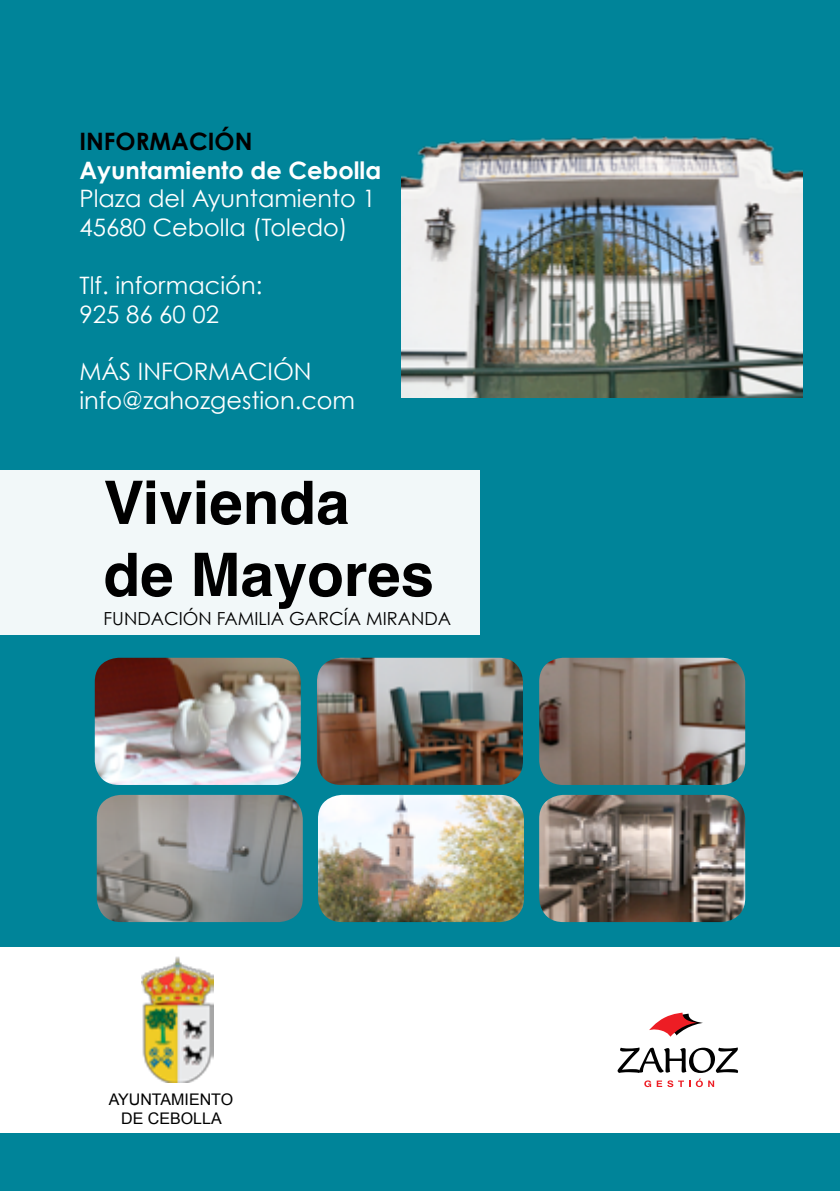
<style>
.page{position:relative;width:840px;height:1191px;background:#fff}
.page>*{position:absolute;margin:0;border:0;box-sizing:border-box;transform-origin:0 0}
.t1{font:700 60px "Helvetica";color:#000}
.t2{font:24px "Century Gothic";color:#fff}
.t3{font:700 24px "Century Gothic";color:#fff}
.t4{font:700 24px "Century Gothic";color:#000}
.t5{font:18px "Century Gothic";color:#000}
.t6{font:16px "Arial";color:#000}
</style>
<div class="page">
<div style="left:0;top:0;width:839px;height:1191px;background:#008499"></div>
<img style="left:401px;top:136px;width:400px;height:261px">
<div style="left:0;top:947px;width:839px;height:185px;background:#fff"></div>
<svg style="left:617px;top:1047px;width:120px;height:40px"></svg>
<svg style="left:649px;top:1012px;width:53px;height:24px"></svg>
<img style="left:142px;top:956px;width:71px;height:126px">
<img style="left:539px;top:658px;width:205px;height:127px">
<img style="left:317px;top:658px;width:205px;height:127px">
<img style="left:95px;top:658px;width:205px;height:127px">
<img style="left:539px;top:795px;width:205px;height:127px">
<img style="left:318px;top:795px;width:205px;height:127px">
<img style="left:97px;top:795px;width:205px;height:127px">
<div style="left:0;top:471px;width:479px;height:164px;background:#f2f8f9"></div>
<p class="t4" style="left:79px;top:126px;width:174px">INFORMACIÓN</p>
<p class="t3" style="left:79px;top:155px;width:303px">Ayuntamiento de Cebolla</p>
<p class="t2" style="left:79px;top:184px;width:298px">Plaza del Ayuntamiento 1</p>
<p class="t2" style="left:79px;top:213px;width:270px">45680 Cebolla (Toledo)</p>
<p class="t2" style="left:79px;top:271px;width:184px">Tlf. información:</p>
<p class="t2" style="left:79px;top:299px;width:141px">925 86 60 02</p>
<p class="t2" style="left:79px;top:357px;width:234px">MÁS INFORMACIÓN</p>
<p class="t2" style="left:79px;top:386px;width:277px">info@zahozgestion.com</p>
<p class="t1" style="left:103px;top:454px;width:247px">Vivienda</p>
<p class="t1" style="left:103px;top:526px;width:332px">de Mayores</p>
<p class="t5" style="left:103px;top:607px;width:349px">FUNDACIÓN FAMILIA GARCÍA MIRANDA</p>
<p class="t6" style="left:109px;top:1089px;width:126px">AYUNTAMIENTO</p>
<p class="t6" style="left:121px;top:1108px;width:102px">DE CEBOLLA</p>
</div>
